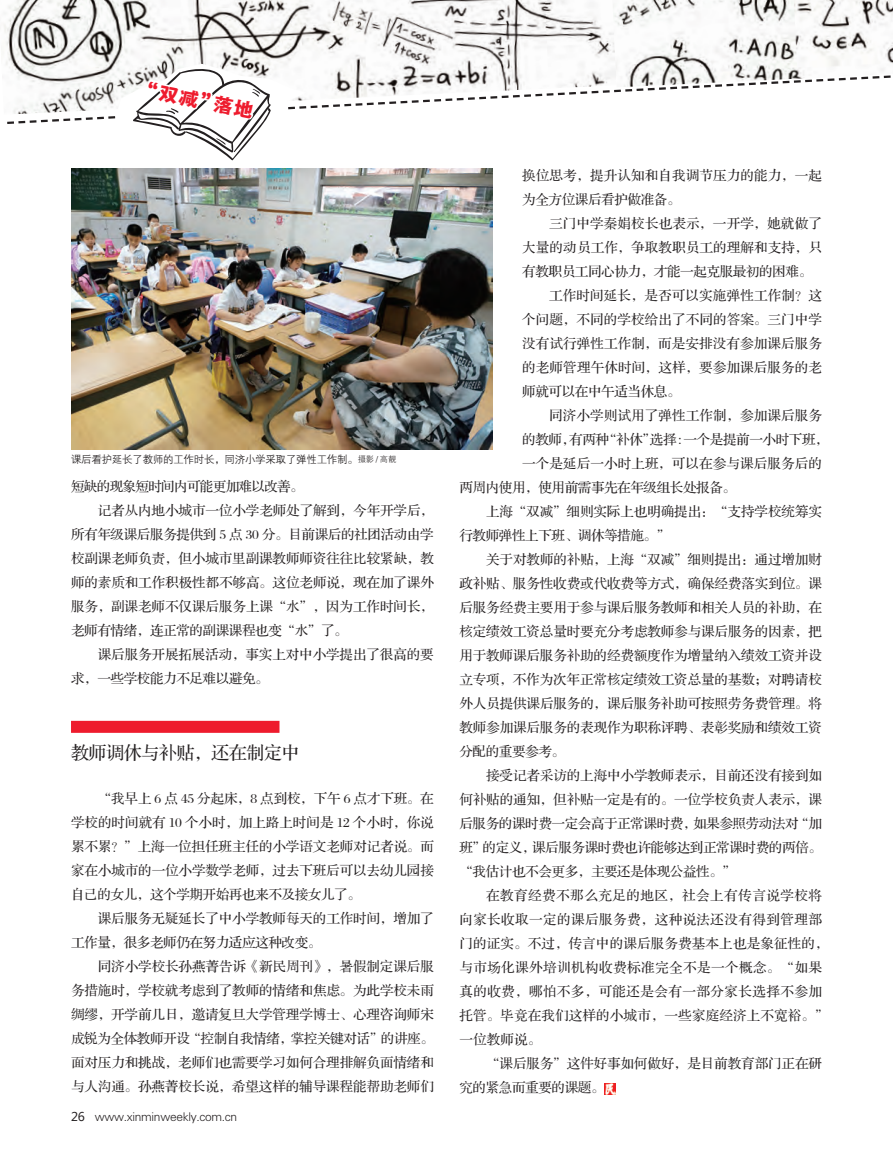
<style>
.page{position:relative;width:893px;height:1157px;background:#fff}
.page>*{position:absolute;margin:0;border:0;box-sizing:border-box;transform-origin:0 0}
.t1{font:19.5px "FZYDCHK GBK1 0";color:#ee1b2d}
.t2{font:18px "FZS3 K GBK1 0";letter-spacing:-.025em;color:#231f20}
.t3{font:13.5px "FZS3 JW GB1 0";letter-spacing:-.005em;color:#231f20}
.t4{font:13.5px "FZS3 JW GB1 0";letter-spacing:-.025em;color:#231f20}
.t5{font:13.5px "FZS3 JW GB1 0";letter-spacing:.015em;color:#231f20}
.t6{font:13.5px "FZS3 JW GB1 0";letter-spacing:.035em;color:#231f20}
.t7{font:13.5px "FZS3 JW GB1 0";letter-spacing:.04em;color:#231f20}
.t8{font:13.5px "FZS3 JW GB1 0";letter-spacing:-.045em;color:#231f20}
.t9{font:12px "FZXH1 JW GB1 0";letter-spacing:-.025em;color:#231f20}
.t10{font:10.5px "FZZDXJW GB1 0";letter-spacing:-.025em;color:#231f20}
.s1{font-family:"FZXH1 JW GB1 0";font-size:8.25px}
.s2{font-family:"Microsoft Ya Hei"}
</style>
<div class="page">
<svg style="left:7px;top:87px;width:704px;height:37px"></svg>
<img style="left:3px;top:0;width:614px;height:115px">
<img style="left:610px;top:0;width:283px;height:87px">
<svg style="left:115px;top:64px;width:191px;height:97px"></svg>
<div style="left:71px;top:721px;width:208px;height:12px;background:#ee1b2d"></div>
<svg style="left:604px;top:1083px;width:11px;height:11px"></svg>
<img style="left:71px;top:168px;width:421px;height:281px">
<h1 class="t1" style="left:140px;top:78px;width:119px;rotate:11deg">“双减”落地</h1>
<p class="t10" style="left:71px;top:454px;width:327px">课后看护延长了教师的工作时长，同济小学采取了弹性工作制。<span class="s1">摄影 / 高靓</span></p>
<p class="t8" style="left:71px;top:479px;width:234px">短缺的现象短时间内可能更加难以改善。</p>
<p class="t3" style="left:98px;top:503px;width:337px">记者从内地小城市一位小学老师处了解到，今年开学后，</p>
<p class="t4" style="left:71px;top:527px;width:364px">所有年级课后服务提供到 5 点 30 分。目前课后的社团活动由学</p>
<p class="t3" style="left:71px;top:551px;width:364px">校副课老师负责，但小城市里副课教师师资往往比较紧缺，教</p>
<p class="t3" style="left:71px;top:575px;width:364px">师的素质和工作积极性都不够高。这位老师说，现在加了课外</p>
<p class="t3" style="left:71px;top:599px;width:364px">服务，副课老师不仅课后服务上课“水”，因为工作时间长，</p>
<p class="t4" style="left:71px;top:623px;width:278px">老师有情绪，连正常的副课课程也变“水”了。</p>
<p class="t3" style="left:98px;top:647px;width:337px">课后服务开展拓展活动，事实上对中小学提出了很高的要</p>
<p class="t4" style="left:71px;top:671px;width:199px">求，一些学校能力不足难以避免。</p>
<p class="t2" style="left:71px;top:743px;width:230px">教师调休与补贴，还在制定中</p>
<p class="t3" style="left:98px;top:791px;width:337px">“我早上 6 点 45 分起床，8 点到校，下午 6 点才下班。在</p>
<p class="t3" style="left:71px;top:815px;width:364px">学校的时间就有 10 个小时，加上路上时间是 12 个小时，你说</p>
<p class="t3" style="left:71px;top:839px;width:364px">累不累？”上海一位担任班主任的小学语文老师对记者说。而</p>
<p class="t3" style="left:71px;top:863px;width:364px">家在小城市的一位小学数学老师，过去下班后可以去幼儿园接</p>
<p class="t4" style="left:71px;top:887px;width:291px">自己的女儿，这个学期开始再也来不及接女儿了。</p>
<p class="t3" style="left:98px;top:911px;width:337px">课后服务无疑延长了中小学教师每天的工作时间，增加了</p>
<p class="t4" style="left:71px;top:935px;width:252px">工作量，很多老师仍在努力适应这种改变。</p>
<p class="t3" style="left:98px;top:959px;width:338px">同济小学校长孙燕菁告诉《新民周刊》，暑假制定课后服</p>
<p class="t3" style="left:71px;top:983px;width:364px">务措施时，学校就考虑到了教师的情绪和焦虑。为此学校未雨</p>
<p class="t3" style="left:71px;top:1007px;width:364px">绸缪，开学前几日，邀请复旦大学管理学博士、心理咨询师宋</p>
<p class="t4" style="left:71px;top:1031px;width:364px">成锐为全体教师开设“控制自我情绪，掌控关键对话”的讲座。</p>
<p class="t3" style="left:71px;top:1055px;width:364px">面对压力和挑战，老师们也需要学习如何合理排解负面情绪和</p>
<p class="t3" style="left:71px;top:1079px;width:364px">与人沟通。孙燕菁校长说，希望这样的辅导课程能帮助老师们</p>
<p class="t9" style="left:71px;top:1109px;width:168px"><span class="s2">26</span> www.xinminweekly.com.cn</p>
<p class="t5" style="left:522px;top:168px;width:301px">换位思考，提升认知和自我调节压力的能力，一起</p>
<p class="t4" style="left:522px;top:192px;width:160px">为全方位课后看护做准备。</p>
<p class="t5" style="left:549px;top:216px;width:274px">三门中学秦娟校长也表示，一开学，她就做了</p>
<p class="t5" style="left:522px;top:240px;width:301px">大量的动员工作，争取教职员工的理解和支持，只</p>
<p class="t4" style="left:522px;top:264px;width:291px">有教职员工同心协力，才能一起克服最初的困难。</p>
<p class="t5" style="left:549px;top:288px;width:274px">工作时间延长，是否可以实施弹性工作制？这</p>
<p class="t5" style="left:522px;top:312px;width:301px">个问题，不同的学校给出了不同的答案。三门中学</p>
<p class="t3" style="left:522px;top:336px;width:301px">没有试行弹性工作制，而是安排没有参加课后服务</p>
<p class="t5" style="left:522px;top:360px;width:301px">的老师管理午休时间，这样，要参加课后服务的老</p>
<p class="t4" style="left:522px;top:384px;width:160px">师就可以在中午适当休息。</p>
<p class="t5" style="left:549px;top:408px;width:274px">同济小学则试用了弹性工作制，参加课后服务</p>
<p class="t4" style="left:522px;top:432px;width:308px">的教师，有两种“补休”选择:一个是提前一小时下班，</p>
<p class="t3" style="left:522px;top:456px;width:301px">一个是延后一小时上班，可以在参与课后服务后的</p>
<p class="t4" style="left:459px;top:480px;width:278px">两周内使用，使用前需事先在年级组长处报备。</p>
<p class="t3" style="left:486px;top:504px;width:337px">上海“双减”细则实际上也明确提出：“支持学校统筹实</p>
<p class="t4" style="left:459px;top:528px;width:212px">行教师弹性上下班、调休等措施。”</p>
<p class="t3" style="left:486px;top:552px;width:337px">关于对教师的补贴，上海“双减”细则提出：通过增加财</p>
<p class="t3" style="left:459px;top:576px;width:364px">政补贴、服务性收费或代收费等方式，确保经费落实到位。课</p>
<p class="t3" style="left:459px;top:600px;width:364px">后服务经费主要用于参与课后服务教师和相关人员的补助，在</p>
<p class="t3" style="left:459px;top:624px;width:364px">核定绩效工资总量时要充分考虑教师参与课后服务的因素，把</p>
<p class="t3" style="left:459px;top:648px;width:364px">用于教师课后服务补助的经费额度作为增量纳入绩效工资并设</p>
<p class="t3" style="left:459px;top:672px;width:364px">立专项，不作为次年正常核定绩效工资总量的基数；对聘请校</p>
<p class="t3" style="left:459px;top:696px;width:364px">外人员提供课后服务的，课后服务补助可按照劳务费管理。将</p>
<p class="t3" style="left:459px;top:720px;width:364px">教师参加课后服务的表现作为职称评聘、表彰奖励和绩效工资</p>
<p class="t4" style="left:459px;top:744px;width:107px">分配的重要参考。</p>
<p class="t3" style="left:486px;top:768px;width:337px">接受记者采访的上海中小学教师表示，目前还没有接到如</p>
<p class="t3" style="left:459px;top:792px;width:364px">何补贴的通知，但补贴一定是有的。一位学校负责人表示，课</p>
<p class="t4" style="left:459px;top:816px;width:364px">后服务的课时费一定会高于正常课时费，如果参照劳动法对“加</p>
<p class="t4" style="left:459px;top:840px;width:364px">班”的定义，课后服务课时费也许能够达到正常课时费的两倍。</p>
<p class="t4" style="left:459px;top:864px;width:278px">“我估计也不会更多，主要还是体现公益性。”</p>
<p class="t7" style="left:486px;top:888px;width:337px">在教育经费不那么充足的地区，社会上有传言说学校将</p>
<p class="t6" style="left:459px;top:912px;width:364px">向家长收取一定的课后服务费，这种说法还没有得到管理部</p>
<p class="t5" style="left:459px;top:936px;width:371px">门的证实。不过，传言中的课后服务费基本上也是象征性的，</p>
<p class="t6" style="left:459px;top:960px;width:364px">与市场化课外培训机构收费标准完全不是一个概念。“如果</p>
<p class="t6" style="left:459px;top:984px;width:364px">真的收费，哪怕不多，可能还是会有一部分家长选择不参加</p>
<p class="t5" style="left:459px;top:1008px;width:371px">托管。毕竟在我们这样的小城市，一些家庭经济上不宽裕。”</p>
<p class="t3" style="left:459px;top:1032px;width:84px">一位教师说。</p>
<p class="t3" style="left:486px;top:1056px;width:337px">“课后服务”这件好事如何做好，是目前教育部门正在研</p>
<p class="t4" style="left:459px;top:1080px;width:147px">究的紧急而重要的课题。</p>
</div>
